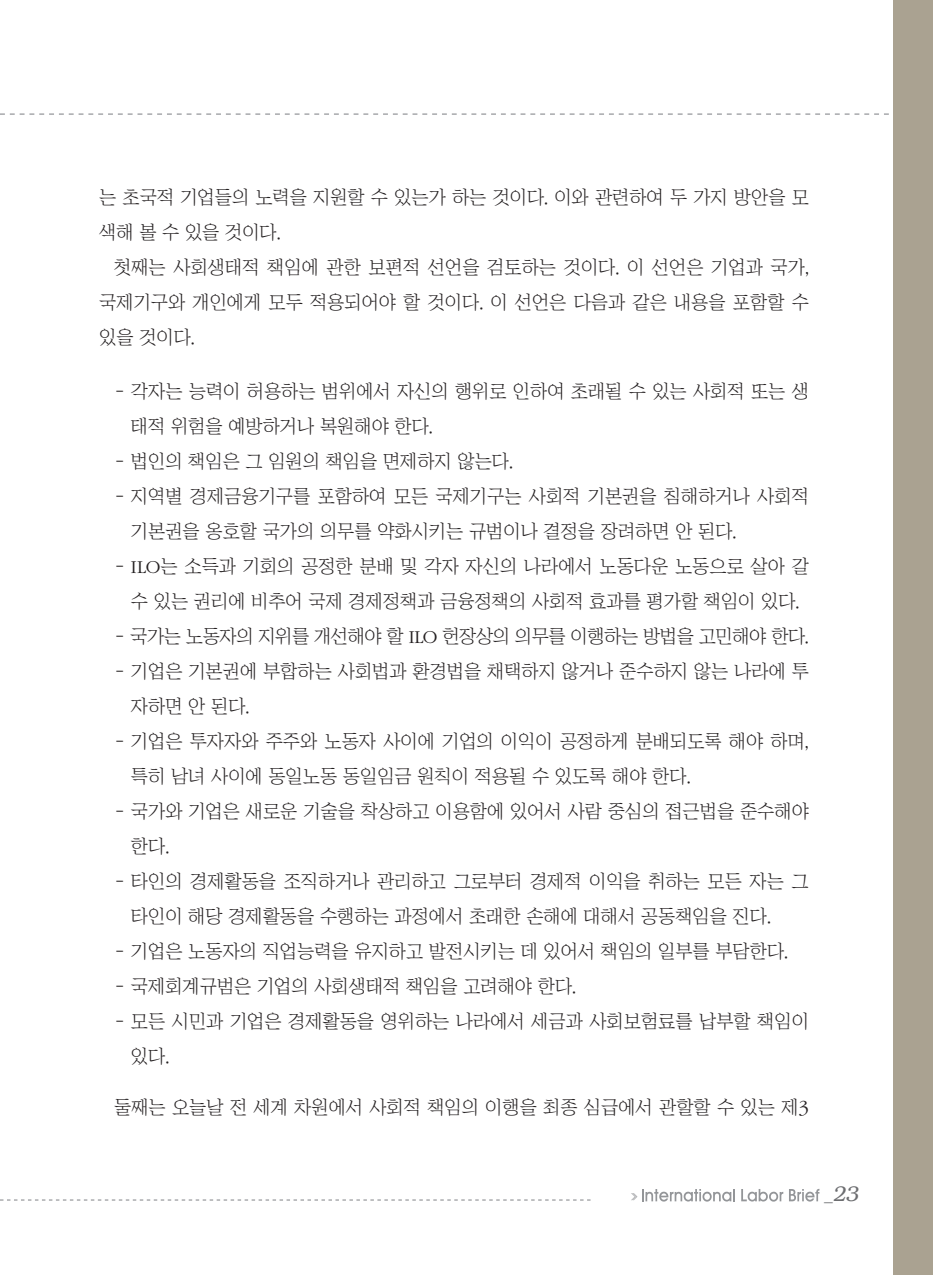
<style>
.page{position:relative;width:933px;height:1275px;background:#fff}
.page>*{position:absolute;margin:0;border:0;box-sizing:border-box;transform-origin:0 0}
.t1{font:italic 300 21px "Bookman";color:#6c6d70}
.본문{font:18.9px/35px "Chosunilbo NM";color:#231f20}
.본문-2{font:18.9px "Chosunilbo NM";letter-spacing:-.02em;color:#231f20}
.t2{font:700 7.88px "Ko Pub Dotum";color:#939598;scale:2 1}
.s1{font-family:"ITC Garamond Std";font-weight:300}
.s2{font-family:"ITC Garamond Std";font-weight:300;font-size:20.82px}
.s3{font-family:"Helvetica";font-weight:400;font-style:normal;font-size:17.5px}
</style>
<div class="page">
<svg style="left:0;top:113px;width:889px;height:2px"></svg>
<div style="left:893px;top:0;width:40px;height:1275px;background:#aaa291"></div>
<svg style="left:0;top:1199px;width:590px;height:1px"></svg>
<svg style="left:642px;top:1189px;width:93px;height:13px"></svg>
<svg style="left:741px;top:1189px;width:42px;height:13px"></svg>
<svg style="left:789px;top:1189px;width:30px;height:12px"></svg>
<p class="본문" style="left:99px;top:179px;width:711px">는 초국적 기업들의 노력을 지원할 수 있는가 하는 것이다. 이와 관련하여 두 가지 방안을 모 색해 볼 수 있을 것이다.</p>
<p class="본문" style="left:99px;top:249px;width:711px;text-align:justify;text-indent:15px">첫째는 사회생태적 책임에 관한 보편적 선언을 검토하는 것이다. 이 선언은 기업과 국가, 국제기구와 개인에게 모두 적용되어야 할 것이다. 이 선언은 다음과 같은 내용을 포함할 수 있을 것이다.</p>
<p class="본문" style="left:131px;top:373px;width:679px;text-indent:-17px">- 각자는 능력이 허용하는 범위에서 자신의 행위로 인하여 초래될 수 있는 사회적 또는 생 태적 위험을 예방하거나 복원해야 한다.</p>
<p class="본문" style="left:114px;top:443px;width:400px">- 법인의 책임은 그 임원의 책임을 면제하지 않는다.</p>
<p class="본문" style="left:131px;top:478px;width:679px;text-indent:-17px">- 지역별 경제금융기구를 포함하여 모든 국제기구는 사회적 기본권을 침해하거나 사회적 기본권을 옹호할 국가의 의무를 약화시키는 규범이나 결정을 장려하면 안 된다.</p>
<p class="본문" style="left:114px;top:548px;width:696px;text-align:center">- <span class="s1">ILO</span>는 소득과 기회의 공정한 분배 및 각자 자신의 나라에서 노동다운 노동으로 살아 갈 수 있는 권리에 비추어 국제 경제정책과 금융정책의 사회적 효과를 평가할 책임이 있다.</p>
<p class="본문-2" style="left:114px;top:626px;width:696px">- 국가는 노동자의 지위를 개선해야 할 <span class="s1">ILO</span> 헌장상의 의무를 이행하는 방법을 고민해야 한다.</p>
<p class="본문" style="left:131px;top:653px;width:679px;text-indent:-17px">- 기업은 기본권에 부합하는 사회법과 환경법을 채택하지 않거나 준수하지 않는 나라에 투 자하면 안 된다.</p>
<p class="본문" style="left:131px;top:723px;width:679px;text-indent:-17px">- 기업은 투자자와 주주와 노동자 사이에 기업의 이익이 공정하게 분배되도록 해야 하며, 특히 남녀 사이에 동일노동 동일임금 원칙이 적용될 수 있도록 해야 한다.</p>
<p class="본문" style="left:131px;top:793px;width:679px;text-indent:-17px">- 국가와 기업은 새로운 기술을 착상하고 이용함에 있어서 사람 중심의 접근법을 준수해야 한다.</p>
<p class="본문" style="left:131px;top:863px;width:679px;text-indent:-17px">- 타인의 경제활동을 조직하거나 관리하고 그로부터 경제적 이익을 취하는 모든 자는 그 타인이 해당 경제활동을 수행하는 과정에서 초래한 손해에 대해서 공동책임을 진다.</p>
<p class="본문" style="left:114px;top:933px;width:675px">- 기업은 노동자의 직업능력을 유지하고 발전시키는 데 있어서 책임의 일부를 부담한다.</p>
<p class="본문" style="left:114px;top:968px;width:463px">- 국제회계규범은 기업의 사회생태적 책임을 고려해야 한다.</p>
<p class="본문" style="left:131px;top:1003px;width:679px;text-indent:-17px">- 모든 시민과 기업은 경제활동을 영위하는 나라에서 세금과 사회보험료를 납부할 책임이 있다.</p>
<p class="본문" style="left:114px;top:1089px;width:696px">둘째는 오늘날 전 세계 차원에서 사회적 책임의 이행을 최종 심급에서 관할할 수 있는 제<span class="s2">3</span></p>
<p class="t2" style="left:631px;top:1192px;width:5px">》</p>
<p class="t1" style="left:824px;top:1182px;width:36px"><span class="s3">_</span>23</p>
</div>
